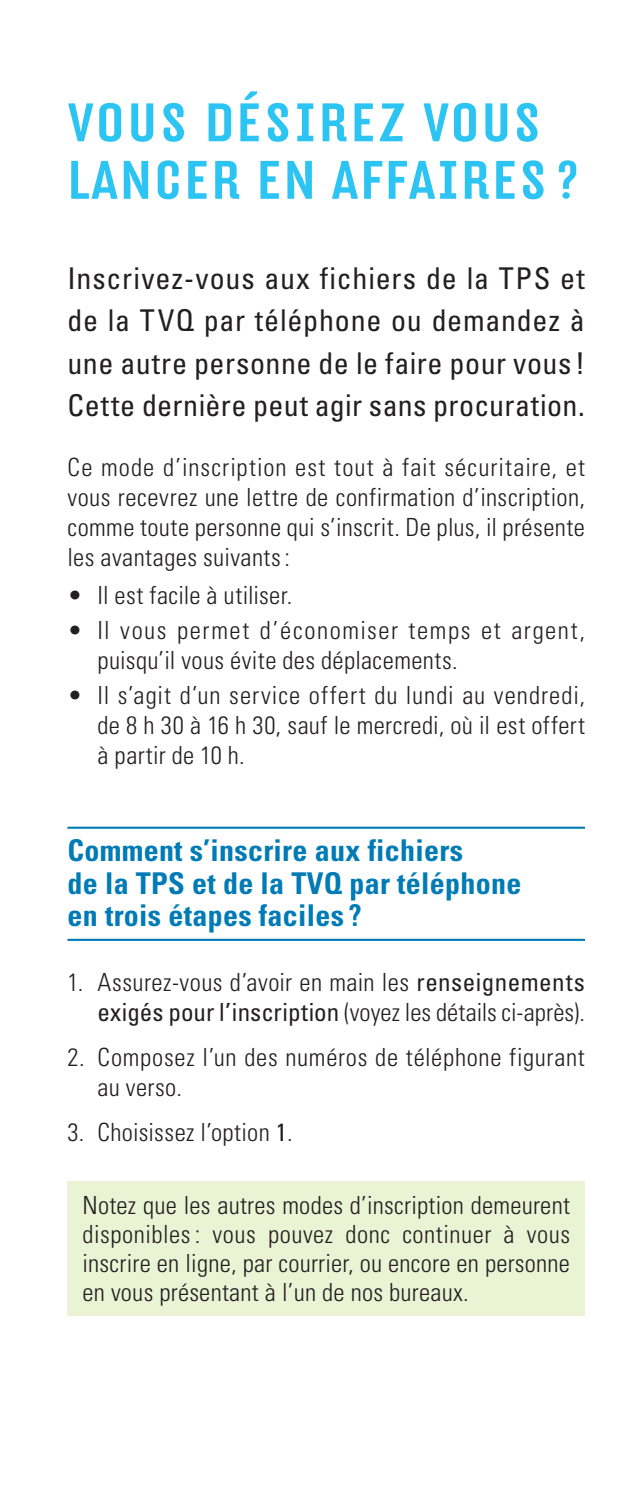
<style>
.page{position:relative;width:630px;height:1485px;background:#fff}
.page>*{position:absolute;margin:0;border:0;box-sizing:border-box;transform-origin:0 0}
.t1{font:500 52.5px/57.5px "Hydra OT";letter-spacing:.05em;color:#2bc4f3;scale:1.1 1}
.t2{font:condensed 30px/42.5px "Univers LT Std";letter-spacing:.015em;color:#231f20;text-align:justify}
.t3{font:700 condensed 30px/32.5px "Univers LT Std";letter-spacing:.01em;color:#007bb6}
.t4{font:300 condensed 25px/30px "Univers LT Std";letter-spacing:.015em;color:#231f20;text-align:justify}
.t5{font:300 condensed 25px/30px "Univers LT Std";letter-spacing:.05em;color:#231f20}
.s1{font-weight:400}
</style>
<div class="page">
<hr style="left:68px;top:827px;width:517px;height:2px;background:#007bb6">
<hr style="left:68px;top:939px;width:517px;height:2px;background:#007bb6">
<div style="left:68px;top:1181px;width:517px;height:135px;background:#eaf3d4"></div>
<h1 class="t1" style="left:68px;top:94px;width:467px">VOUS DÉSIREZ VOUS<br>LANCER EN AFFAIRES?</h1>
<p class="t2" style="left:68px;top:256px;width:519px">Inscrivez-vous aux fichiers de la TPS et de la TVQ par téléphone ou demandez à une autre personne de le faire pour vous!<br>Cette dernière peut agir sans procuration.</p>
<p class="t4" style="left:68px;top:453px;width:519px">Ce mode d’inscription est tout à fait sécuritaire, et vous recevrez une lettre de confirmation d’inscription, comme toute personne qui s’inscrit. De plus, il présente les avantages suivants:</p>
<p class="t4" style="left:68px;top:580px;width:226px">• Il est facile à utiliser.</p>
<p class="t5" style="left:98px;top:615px;width:489px;text-indent:-30px">• Il vous permet d’économiser temps et argent, puisqu’il vous évite des déplacements.</p>
<p class="t4" style="left:98px;top:680px;width:489px;text-indent:-30px">• Il s’agit d’un service offert du lundi au vendredi, de 8 h 30 à 16 h 30, sauf le mercredi, où il est offert à partir de 10 h.</p>
<p class="t3" style="left:68px;top:834px;width:455px">Comment s’inscrire aux fichiers<br>de la TPS et de la TVQ par téléphone en trois étapes faciles ?</p>
<p class="t4" style="left:68px;top:968px;width:519px;text-align:right">1. Assurez-vous d’avoir en main les <span class="s1">renseignements exigés pour l’inscription</span> (voyez les détails ci-après).</p>
<p class="t4" style="left:98px;top:1043px;width:489px;text-indent:-30px">2. Composez l’un des numéros de téléphone figurant au verso.</p>
<p class="t4" style="left:68px;top:1118px;width:227px">3. Choisissez l’option <span class="s1">1</span>.</p>
<p class="t4" style="left:82px;top:1191px;width:489px;line-height:28.8px">Notez que les autres modes d’inscription demeurent disponibles: vous pouvez donc continuer à vous inscrire en ligne, par courrier, ou encore en personne en vous présentant à l’un de nos bureaux.</p>
</div>
